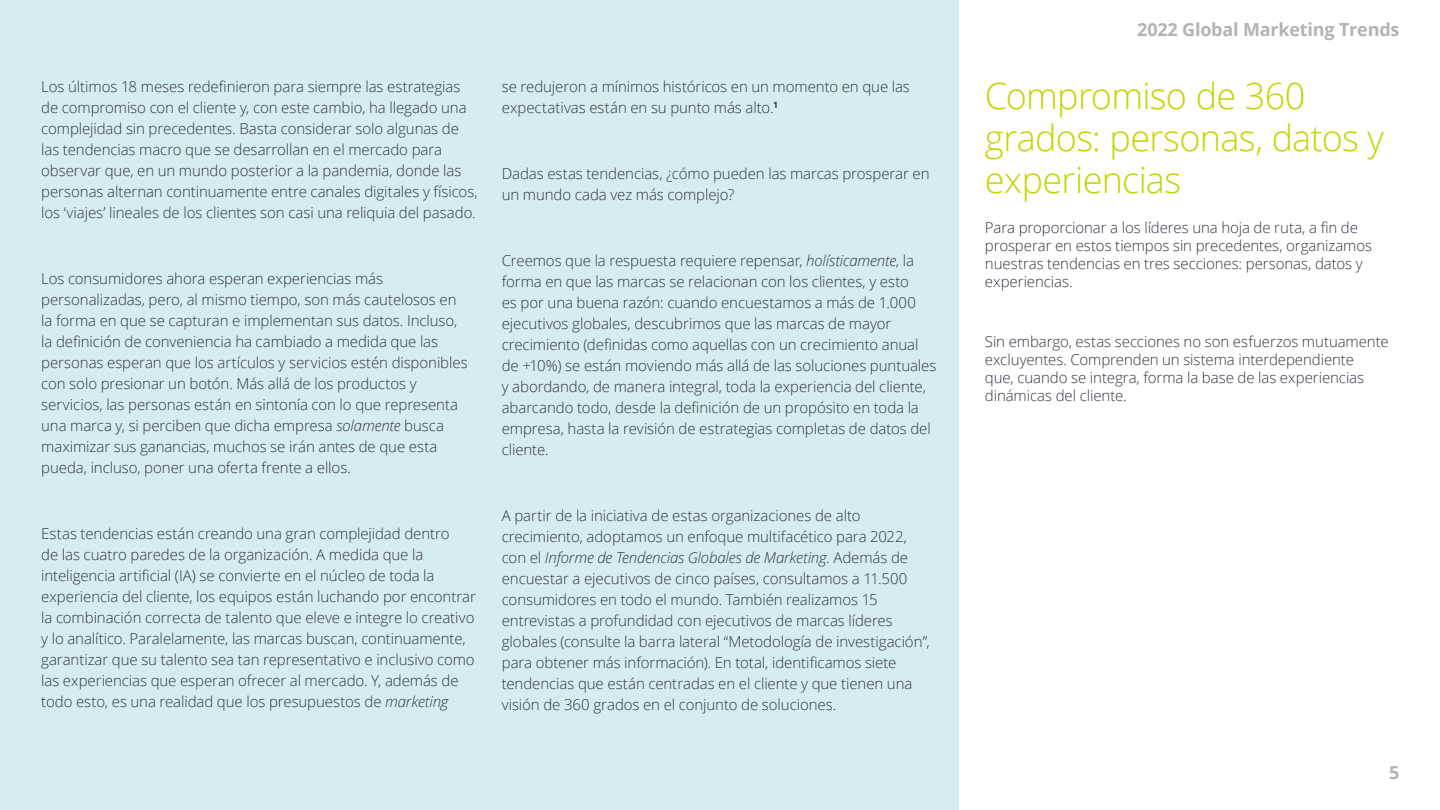
<style>
.page{position:relative;width:1440px;height:810px;background:#fff}
.page>*{position:absolute;margin:0;border:0;box-sizing:border-box;transform-origin:0 0}
.t1{font:300 36px/42px "Open Sans";letter-spacing:-.02em;color:#c4d600}
.t2{font:700 18px "Open Sans";letter-spacing:-.01em;color:#b3b3b3}
.main_body_text{font:300 15px/21px "Open Sans";letter-spacing:-.005em;color:#323640}
.s1{font-style:italic}
</style>
<div class="page">
<div style="left:0;top:0;width:958px;height:810px;background:#d5edec"></div>
<p class="main_body_text" style="left:41px;top:76px;width:438px">Los últimos 18 meses redefinieron para siempre las estrategias de compromiso con el cliente y, con este cambio, ha llegado una complejidad sin precedentes. Basta considerar solo algunas de las tendencias macro que se desarrollan en el mercado para observar que, en un mundo posterior a la pandemia, donde las personas alternan continuamente entre canales digitales y físicos, los ‘viajes’ lineales de los clientes son casi una reliquia del pasado.</p>
<p class="main_body_text" style="left:41px;top:268px;width:428px">Los consumidores ahora esperan experiencias más personalizadas, pero, al mismo tiempo, son más cautelosos en la forma en que se capturan e implementan sus datos. Incluso, la definición de conveniencia ha cambiado a medida que las personas esperan que los artículos y servicios estén disponibles con solo presionar un botón. Más allá de los productos y servicios, las personas están en sintonía con lo que representa una marca y, si perciben que dicha empresa <span class="s1">solamente</span> busca maximizar sus ganancias, muchos se irán antes de que esta pueda, incluso, poner una oferta frente a ellos.</p>
<p class="main_body_text" style="left:41px;top:523px;width:436px">Estas tendencias están creando una gran complejidad dentro<br>de las cuatro paredes de la organización. A medida que la inteligencia artificial (IA) se convierte en el núcleo de toda la experiencia del cliente, los equipos están luchando por encontrar la combinación correcta de talento que eleve e integre lo creativo y lo analítico. Paralelamente, las marcas buscan, continuamente, garantizar que su talento sea tan representativo e inclusivo como las experiencias que esperan ofrecer al mercado. Y, además de todo esto, es una realidad que los presupuestos de <span class="s1">marketing</span></p>
<p class="main_body_text" style="left:502px;top:76px;width:410px">se redujeron a mínimos históricos en un momento en que las expectativas están en su punto más alto.<sup>1</sup></p>
<p class="main_body_text" style="left:502px;top:163px;width:429px">Dadas estas tendencias, ¿cómo pueden las marcas prosperar en un mundo cada vez más complejo?</p>
<p class="main_body_text" style="left:502px;top:250px;width:436px">Creemos que la respuesta requiere repensar, <span class="s1">holísticamente</span>, la forma en que las marcas se relacionan con los clientes, y esto<br>es por una buena razón: cuando encuestamos a más de 1.000 ejecutivos globales, descubrimos que las marcas de mayor crecimiento (definidas como aquellas con un crecimiento anual de +10%) se están moviendo más allá de las soluciones puntuales y abordando, de manera integral, toda la experiencia del cliente, abarcando todo, desde la definición de un propósito en toda la empresa, hasta la revisión de estrategias completas de datos del cliente.</p>
<p class="main_body_text" style="left:502px;top:505px;width:430px">A partir de la iniciativa de estas organizaciones de alto crecimiento, adoptamos un enfoque multifacético para 2022, con el <span class="s1">Informe de Tendencias Globales de Marketing</span>. Además de encuestar a ejecutivos de cinco países, consultamos a 11.500 consumidores en todo el mundo. También realizamos 15 entrevistas a profundidad con ejecutivos de marcas líderes globales (consulte la barra lateral “Metodología de investigación”, para obtener más información). En total, identificamos siete tendencias que están centradas en el cliente y que tienen una visión de 360 grados en el conjunto de soluciones.</p>
<p class="t2" style="left:1137px;top:17px;width:264px">2022 Global Marketing Trends</p>
<h1 class="t1" style="left:985px;top:74px;width:401px">Compromiso de 360 grados: personas, datos y experiencias</h1>
<p class="main_body_text" style="left:985px;top:218px;width:389px;line-height:18px">Para proporcionar a los líderes una hoja de ruta, a fin de prosperar en estos tiempos sin precedentes, organizamos nuestras tendencias en tres secciones: personas, datos y experiencias.</p>
<p class="main_body_text" style="left:985px;top:332px;width:405px;line-height:18px">Sin embargo, estas secciones no son esfuerzos mutuamente excluyentes. Comprenden un sistema interdependiente<br>que, cuando se integra, forma la base de las experiencias dinámicas del cliente.</p>
<p class="t2" style="left:1389px;top:760px;width:12px">5</p>
</div>
